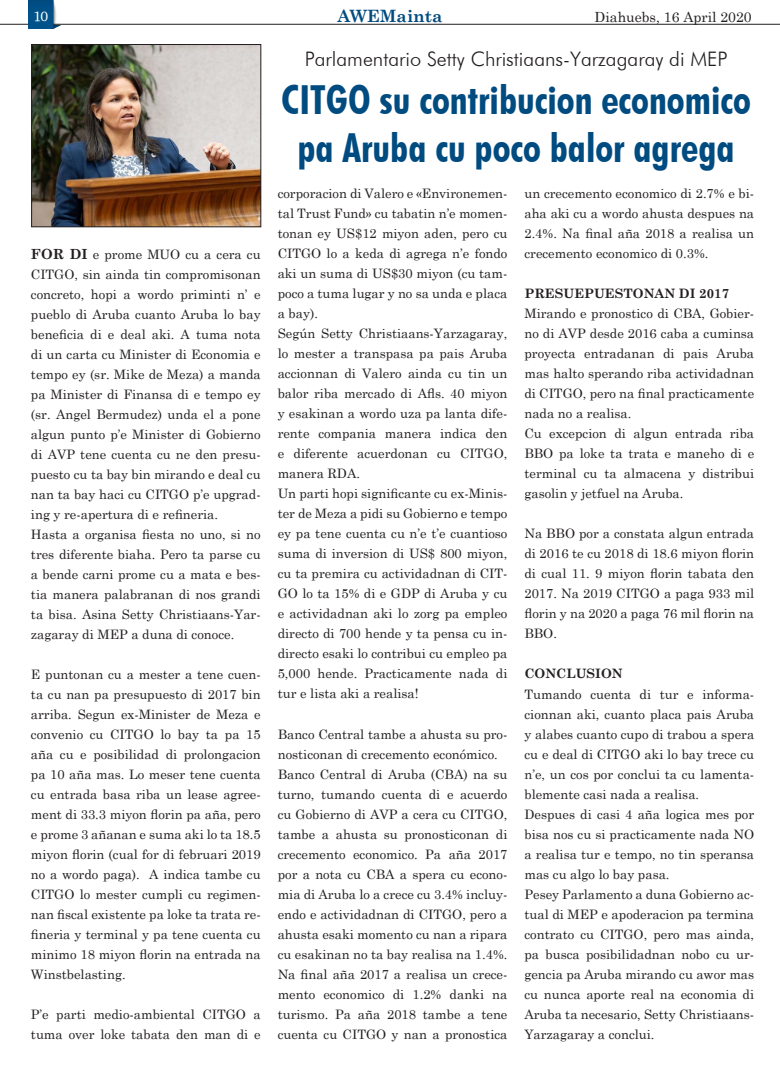
<style>
.page{position:relative;width:780px;height:1078px;background:#fff}
.page>*{position:absolute;margin:0;border:0;box-sizing:border-box;transform-origin:0 0}
.No_Spacing{font:700 condensed 40px/48px "Futura BT";color:#004b80;text-align:center}
.No_Spacing-2{font:300 20px "Futura BT";color:#231f20}
.Body_Text_14{font:700 17px "Century Schoolbook";color:#004b80}
.Body_Text_14-2{font:14px "Century Schoolbook";color:#231f20}
.t1{font:14px "Charter ITCTT";color:#fff}
.Body_Text_14-3{font:13px/20px "Century Schoolbook";color:#231f20;text-align:justify}
.Body_Text_14-4{font:700 13px "Century Schoolbook";color:#231f20}
.s1{font-weight:700;font-size:14px}
</style>
<div class="page">
<img style="left:28px;top:0;width:33px;height:28px">
<svg style="left:0;top:24px;width:28px;height:1px"></svg>
<hr style="left:53px;top:24px;width:727px;height:1px;background:#231f20">
<img style="left:33px;top:46px;width:226px;height:179px">
<div style="left:31px;top:44px;width:230px;height:183px;border:1px solid #231f20"></div>
<p class="t1" style="left:33px;top:7px;width:16px">10</p>
<p class="Body_Text_14" style="left:337px;top:3px;width:107px">AWEMainta</p>
<p class="Body_Text_14-2" style="left:594px;top:5px;width:158px">Diahuebs, 16 April 2020</p>
<p class="Body_Text_14-3" style="left:31px;top:243px;width:231px"><span class="s1">FOR DI</span> e prome MUO cu a cera cu CITGO, sin ainda tin compromisonan concreto, hopi a wordo priminti n’ e pueblo di Aruba cuanto Aruba lo bay beneficia di e deal aki. A tuma nota di un carta cu Minister di Economia e tempo ey (sr. Mike de Meza) a manda pa Minister di Finansa di e tempo ey (sr. Angel Bermudez) unda el a pone algun punto p’e Minister di Gobierno di AVP tene cuenta cu ne den presu&shy;puesto cu ta bay bin mirando e deal cu nan ta bay haci cu CITGO p’e upgrad&shy;ing y re-apertura di e refineria.</p>
<p class="Body_Text_14-3" style="left:31px;top:523px;width:231px">Hasta a organisa fiesta no uno, si no tres diferente biaha. Pero ta parse cu a bende carni prome cu a mata e bes&shy;tia manera palabranan di nos grandi ta bisa. Asina Setty Christiaans-Yar&shy;zagaray di MEP a duna di conoce.</p>
<p class="Body_Text_14-3" style="left:31px;top:663px;width:231px">E puntonan cu a mester a tene cuen&shy;ta cu nan pa presupuesto di 2017 bin arriba. Segun ex-Minister de Meza e convenio cu CITGO lo bay ta pa 15 aña cu e posibilidad di prolongacion pa 10 aña mas. Lo meser tene cuenta cu entrada basa riba un lease agree&shy;ment di 33.3 miyon florin pa aña, pero e prome 3 añanan e suma aki lo ta 18.5 miyon florin (cual for di februari 2019 no a wordo paga). A indica tambe cu CITGO lo mester cumpli cu regimen&shy;nan fiscal existente pa loke ta trata re&shy;fineria y terminal y pa tene cuenta cu minimo 18 miyon florin na entrada na Winstbelasting.</p>
<p class="Body_Text_14-3" style="left:31px;top:1003px;width:231px">P’e parti medio-ambiental CITGO a tuma over loke tabata den man di e</p>
<p class="No_Spacing-2" style="left:304px;top:46px;width:424px">Parlamentario Setty Christiaans-Yarzagaray di MEP</p>
<p class="No_Spacing" style="left:281px;top:75px;width:471px">CITGO su contribucion economico pa Aruba cu poco balor agrega</p>
<p class="Body_Text_14-3" style="left:278px;top:182px;width:231px">corporacion di Valero e «Environemen&shy;tal Trust Fund» cu tabatin n’e momen&shy;tonan ey US$12 miyon aden, pero cu CITGO lo a keda di agrega n’e fondo aki un suma di US$30 miyon (cu tam&shy;poco a tuma lugar y no sa unda e placa a bay).</p>
<p class="Body_Text_14-3" style="left:278px;top:322px;width:231px">Según Setty Christiaans-Yarzagaray, lo mester a transpasa pa pais Aruba accionnan di Valero ainda cu tin un balor riba mercado di Afls. 40 miyon y esakinan a wordo uza pa lanta dife&shy;rente compania manera indica den e diferente acuerdonan cu CITGO, manera RDA.</p>
<p class="Body_Text_14-3" style="left:278px;top:482px;width:231px">Un parti hopi significante cu ex-Minis&shy;ter de Meza a pidi su Gobierno e tempo ey pa tene cuenta cu n’e t’e cuantioso suma di inversion di US$ 800 miyon, cu ta premira cu actividadnan di CIT-GO lo ta 15% di e GDP di Aruba y cu e actividadnan aki lo zorg pa empleo directo di 700 hende y ta pensa cu in&shy;directo esaki lo contribui cu empleo pa 5,000 hende. Practicamente nada di tur e lista aki a realisa!</p>
<p class="Body_Text_14-3" style="left:278px;top:722px;width:231px">Banco Central tambe a ahusta su pro&shy;nosticonan di crecemento económico.</p>
<p class="Body_Text_14-3" style="left:278px;top:762px;width:231px">Banco Central di Aruba (CBA) na su turno, tumando cuenta di e acuerdo cu Gobierno di AVP a cera cu CITGO, tambe a ahusta su pronosticonan di crecemento economico. Pa aña 2017 por a nota cu CBA a spera cu econo&shy;mia di Aruba lo a crece cu 3.4% incluy&shy;endo e actividadnan di CITGO, pero a ahusta esaki momento cu nan a ripara cu esakinan no ta bay realisa na 1.4%.</p>
<p class="Body_Text_14-3" style="left:278px;top:962px;width:231px">Na final aña 2017 a realisa un crece&shy;mento economico di 1.2% danki na turismo. Pa aña 2018 tambe a tene cuenta cu CITGO y nan a pronostica</p>
<p class="Body_Text_14-3" style="left:524px;top:182px;width:231px">un crecemento economico di 2.7% e bi&shy;aha aki cu a wordo ahusta despues na 2.4%. Na final aña 2018 a realisa un crecemento economico di 0.3%.</p>
<p class="Body_Text_14-4" style="left:524px;top:283px;width:206px">PRESUEPUESTONAN DI 2017</p>
<p class="Body_Text_14-3" style="left:524px;top:302px;width:231px">Mirando e pronostico di CBA, Gobier&shy;no di AVP desde 2016 caba a cuminsa proyecta entradanan di pais Aruba mas halto sperando riba actividadnan di CITGO, pero na final practicamente nada no a realisa.</p>
<p class="Body_Text_14-3" style="left:524px;top:422px;width:231px">Cu excepcion di algun entrada riba BBO pa loke ta trata e maneho di e terminal cu ta almacena y distribui gasolin y jetfuel na Aruba.</p>
<p class="Body_Text_14-3" style="left:524px;top:522px;width:231px">Na BBO por a constata algun entrada di 2016 te cu 2018 di 18.6 miyon florin di cual 11. 9 miyon florin tabata den 2017. Na 2019 CITGO a paga 933 mil florin y na 2020 a paga 76 mil florin na BBO.</p>
<p class="Body_Text_14-4" style="left:524px;top:663px;width:100px">CONCLUSION</p>
<p class="Body_Text_14-3" style="left:524px;top:682px;width:231px">Tumando cuenta di tur e informa&shy;cionnan aki, cuanto placa pais Aruba y alabes cuanto cupo di trabou a spera cu e deal di CITGO aki lo bay trece cu n’e, un cos por conclui ta cu lamenta&shy;blemente casi nada a realisa.</p>
<p class="Body_Text_14-3" style="left:524px;top:802px;width:231px">Despues di casi 4 aña logica mes por bisa nos cu si practicamente nada NO a realisa tur e tempo, no tin speransa mas cu algo lo bay pasa.</p>
<p class="Body_Text_14-3" style="left:524px;top:882px;width:231px">Pesey Parlamento a duna Gobierno ac&shy;tual di MEP e apoderacion pa termina contrato cu CITGO, pero mas ainda, pa busca posibilidadnan nobo cu ur&shy;gencia pa Aruba mirando cu awor mas cu nunca aporte real na economia di Aruba ta necesario, Setty Christiaans-Yarzagaray a conclui.</p>
</div>
